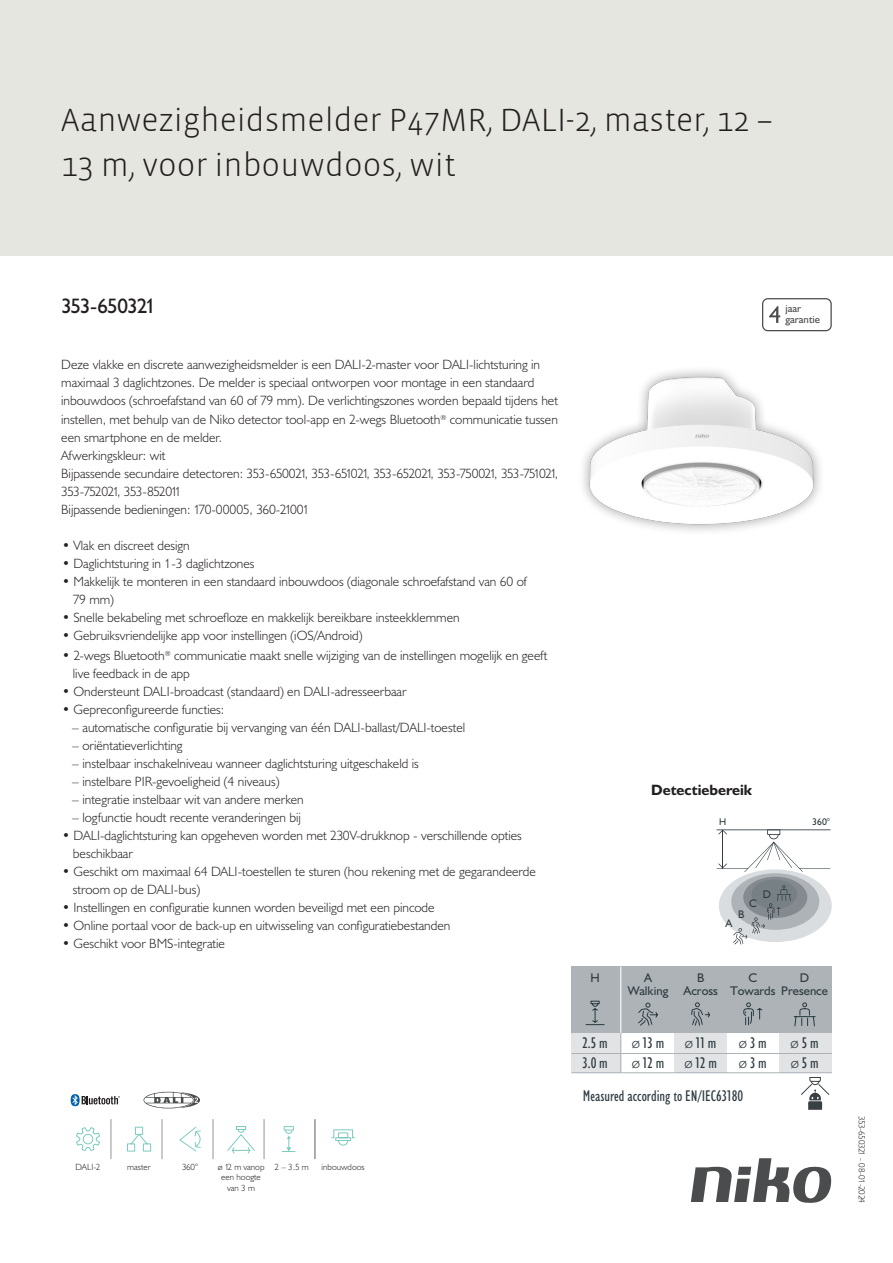
<style>
.page{position:relative;width:893px;height:1263px;background:#fff}
.page>*{position:absolute;margin:0;border:0;box-sizing:border-box;transform-origin:0 0}
.Title_datasheets{font:300 33px/45px "Vista Sans";color:#231f20}
.Article_number{font:21px "Humanist 521 BT";letter-spacing:-.05em;color:#231f20}
.t1{font:condensed 15.6px/20.7px "Humanist 521 BT";color:#2f3b41}
.Titles_parts{font:700 15px "Humanist 521 BT";color:#231f20}
.USP_bullets{font:300 13.5px/18px "Humanist 521 BT";color:#231f20}
.USPs{font:300 13.5px/18px "Humanist 521 BT";color:#231f20}
.t2{font:12.6px/13.6px "Humanist 521 BT";color:#2f3b41;text-align:center}
.t3{font:11.1px "Humanist 521 BT";color:#2f3b41}
.t4{font:10.8px/10.8px "Humanist 521 BT";color:#4b4c4d}
.t5{font:9.75px "Humanist 521 BT";color:#2f3b41}
.icontext{font:300 9px/10.8px "Humanist 521 BT";color:#231f20;text-align:center}
.Revision{font:300 9px "Humanist 521 BT";letter-spacing:-.06em;color:#231f20}
.s1{font-weight:300;font-stretch:normal}
</style>
<div class="page">
<svg style="left:691px;top:1158px;width:141px;height:45px"></svg>
<div style="left:0;top:0;width:893px;height:255px;background:#e6e6e0"></div>
<img style="left:583px;top:370px;width:237px;height:161px">
<svg style="left:76px;top:1127px;width:24px;height:24px"></svg>
<svg style="left:127px;top:1126px;width:25px;height:26px"></svg>
<svg style="left:179px;top:1126px;width:22px;height:26px"></svg>
<svg style="left:227px;top:1126px;width:28px;height:28px"></svg>
<svg style="left:331px;top:1129px;width:24px;height:17px"></svg>
<svg style="left:282px;top:1126px;width:14px;height:26px"></svg>
<hr style="left:314px;top:1119px;width:1px;height:40px;background:#939598">
<hr style="left:111px;top:1119px;width:1px;height:40px;background:#939598">
<hr style="left:162px;top:1119px;width:1px;height:40px;background:#939598">
<hr style="left:213px;top:1119px;width:1px;height:40px;background:#939598">
<hr style="left:264px;top:1119px;width:1px;height:40px;background:#939598">
<hr style="left:315px;top:1119px;width:1px;height:40px;background:#939598">
<svg style="left:71px;top:1094px;width:49px;height:12px"></svg>
<svg style="left:144px;top:1092px;width:56px;height:16px"></svg>
<svg style="left:762px;top:298px;width:70px;height:33px"></svg>
<div style="left:719px;top:869px;width:113px;height:73px;background:#dadddf;border-radius:50%"></div>
<div style="left:731px;top:873px;width:88px;height:57px;background:#adb3b7;border-radius:50%"></div>
<div style="left:743px;top:877px;width:64px;height:41px;background:#848a90;border-radius:50%"></div>
<div style="left:751px;top:880px;width:46px;height:29px;background:#778085;border-radius:50%"></div>
<hr style="left:716px;top:829px;width:115px;height:1px;background:#2f3b41">
<svg style="left:717px;top:829px;width:113px;height:43px"></svg>
<svg style="left:733px;top:885px;width:58px;height:59px"></svg>
<div style="left:571px;top:1033px;width:50px;height:40px;background:#e1e3e4"></div>
<div style="left:674px;top:1033px;width:53px;height:39px;background:#e1e3e4"></div>
<div style="left:779px;top:1033px;width:53px;height:39px;background:#e1e3e4"></div>
<hr style="left:571px;top:1053px;width:261px;height:1px;background:#adb3b7">
<hr style="left:571px;top:1072px;width:261px;height:1px;background:#adb3b7">
<div style="left:571px;top:966px;width:261px;height:67px;background:#adb3b7"></div>
<svg style="left:638px;top:1002px;width:20px;height:24px"></svg>
<svg style="left:743px;top:1002px;width:20px;height:24px"></svg>
<svg style="left:585px;top:1000px;width:20px;height:25px"></svg>
<hr style="left:620px;top:1030px;width:1px;height:42px;background:#adb3b7">
<svg style="left:793px;top:1002px;width:23px;height:25px"></svg>
<svg style="left:691px;top:1002px;width:19px;height:24px"></svg>
<hr style="left:620px;top:966px;width:1px;height:67px;background:#fff">
<svg style="left:801px;top:1077px;width:29px;height:33px"></svg>
<p class="Title_datasheets" style="left:61px;top:98px;width:713px">Aanwezigheidsmelder P47MR, DALI-2, master, 12 –<br>13 m, voor inbouwdoos, wit</p>
<p class="Article_number" style="left:61px;top:293px;width:96px">353-650321</p>
<p class="t4" style="left:785px;top:303px;width:36px">jaar garantie</p>
<p class="USPs" style="left:61px;top:355px;width:498px">Deze vlakke en discrete aanwezigheidsmelder is een DALI-2-master voor DALI-lichtsturing in maximaal 3 daglichtzones. De melder is speciaal ontworpen voor montage in een standaard inbouwdoos (schroefafstand van 60 of 79 mm). De verlichtingszones worden bepaald tijdens het</p>
<p class="USPs" style="left:61px;top:410px;width:498px">instellen, met behulp van de Niko detector tool-app en 2-wegs Bluetooth<sup>®</sup> communicatie tussen een smartphone en de melder.<br>Afwerkingskleur: wit<br>Bijpassende secundaire detectoren: 353-650021, 353-651021, 353-652021, 353-750021, 353-751021, 353-752021, 353-852011<br>Bijpassende bedieningen: 170-00005, 360-21001</p>
<p class="USP_bullets" style="left:62px;top:536px;width:129px">• Vlak en discreet design</p>
<p class="USP_bullets" style="left:62px;top:554px;width:194px">• Daglichtsturing in 1-3 daglichtzones</p>
<p class="USP_bullets" style="left:73px;top:572px;width:455px;text-indent:-11px">• Makkelijk te monteren in een standaard inbouwdoos (diagonale schroefafstand van 60 of<br>79 mm)</p>
<p class="USP_bullets" style="left:62px;top:608px;width:399px">• Snelle bekabeling met schroefloze en makkelijk bereikbare insteekklemmen</p>
<p class="USP_bullets" style="left:62px;top:626px;width:302px">• Gebruiksvriendelijke app voor instellingen (iOS/Android)</p>
<p class="USP_bullets" style="left:73px;top:646px;width:476px;text-indent:-11px">• 2-wegs Bluetooth<sup>®</sup> communicatie maakt snelle wijziging van de instellingen mogelijk en geeft live feedback in de app</p>
<p class="USP_bullets" style="left:62px;top:682px;width:346px">• Ondersteunt DALI-broadcast (standaard) en DALI-adresseerbaar</p>
<p class="USP_bullets" style="left:62px;top:700px;width:164px">• Gepreconfigureerde functies:</p>
<p class="USP_bullets" style="left:72px;top:718px;width:394px">– automatische configuratie bij vervanging van één DALI-ballast/DALI-toestel</p>
<p class="USP_bullets" style="left:72px;top:736px;width:112px">– oriëntatieverlichting</p>
<p class="USP_bullets" style="left:72px;top:754px;width:348px">– instelbaar inschakelniveau wanneer daglichtsturing uitgeschakeld is</p>
<p class="USP_bullets" style="left:72px;top:772px;width:209px">– instelbare PIR-gevoeligheid (4 niveaus)</p>
<p class="USP_bullets" style="left:72px;top:790px;width:233px">– integratie instelbaar wit van andere merken</p>
<p class="USP_bullets" style="left:72px;top:808px;width:230px">– logfunctie houdt recente veranderingen bij</p>
<p class="USP_bullets" style="left:73px;top:826px;width:450px;text-indent:-11px">• DALI-daglichtsturing kan opgeheven worden met 230V-drukknop - verschillende opties beschikbaar</p>
<p class="USP_bullets" style="left:73px;top:862px;width:465px;text-indent:-11px">• Geschikt om maximaal 64 DALI-toestellen te sturen (hou rekening met de gegarandeerde stroom op de DALI-bus)</p>
<p class="USP_bullets" style="left:62px;top:898px;width:374px">• Instellingen en configuratie kunnen worden beveiligd met een pincode</p>
<p class="USP_bullets" style="left:62px;top:916px;width:390px">• Online portaal voor de back-up en uitwisseling van configuratiebestanden</p>
<p class="USP_bullets" style="left:62px;top:934px;width:164px">• Geschikt voor BMS-integratie</p>
<p class="icontext" style="left:76px;top:1161px;width:26px">DALI-2</p>
<p class="icontext" style="left:127px;top:1161px;width:25px">master</p>
<p class="icontext" style="left:182px;top:1161px;width:17px">360°</p>
<p class="icontext" style="left:218px;top:1161px;width:48px">ø 12 m vanop een hoogte van 3 m</p>
<p class="icontext" style="left:275px;top:1161px;width:36px">2 – 3.5 m</p>
<p class="icontext" style="left:322px;top:1161px;width:45px">inbouwdoos</p>
<p class="Titles_parts" style="left:651px;top:781px;width:103px">Detectiebereik</p>
<p class="t5" style="left:719px;top:816px;width:9px">H</p>
<p class="t3" style="left:763px;top:887px;width:10px">D</p>
<p class="t3" style="left:749px;top:896px;width:9px">C</p>
<p class="t3" style="left:738px;top:907px;width:8px">B</p>
<p class="t3" style="left:726px;top:917px;width:8px">A</p>
<p class="t5" style="left:812px;top:816px;width:19px">360°</p>
<p class="t2" style="left:730px;top:970px;width:47px">C<br>Towards</p>
<p class="t2" style="left:590px;top:970px;width:11px">H</p>
<p class="t2" style="left:781px;top:970px;width:48px">D<br>Presence</p>
<p class="t2" style="left:628px;top:970px;width:42px">A<br>Walking</p>
<p class="t1" style="left:632px;top:1032px;width:34px"><span class="s1">ø</span> 13 m <span class="s1">ø</span> 12 m</p>
<p class="t2" style="left:683px;top:970px;width:36px">B<br>Across</p>
<p class="t1" style="left:582px;top:1032px;width:27px">2.5 m<br>3.0 m</p>
<p class="t1" style="left:685px;top:1032px;width:33px"><span class="s1">ø</span> 11 m</p>
<p class="t1" style="left:739px;top:1032px;width:29px"><span class="s1">ø</span> 3 m</p>
<p class="t1" style="left:791px;top:1032px;width:30px"><span class="s1">ø</span> 5 m</p>
<p class="t1" style="left:684px;top:1053px;width:34px"><span class="s1">ø</span> 12 m</p>
<p class="t1" style="left:739px;top:1053px;width:29px"><span class="s1">ø</span> 3 m</p>
<p class="t1" style="left:791px;top:1053px;width:30px"><span class="s1">ø</span> 5 m</p>
<p class="t1" style="left:583px;top:1086px;width:162px">Measured according to EN/IEC63180</p>
<p class="Revision" style="left:868px;top:1116px;width:88px;rotate:90deg">353-650321 - 08-01-2024</p>
</div>
